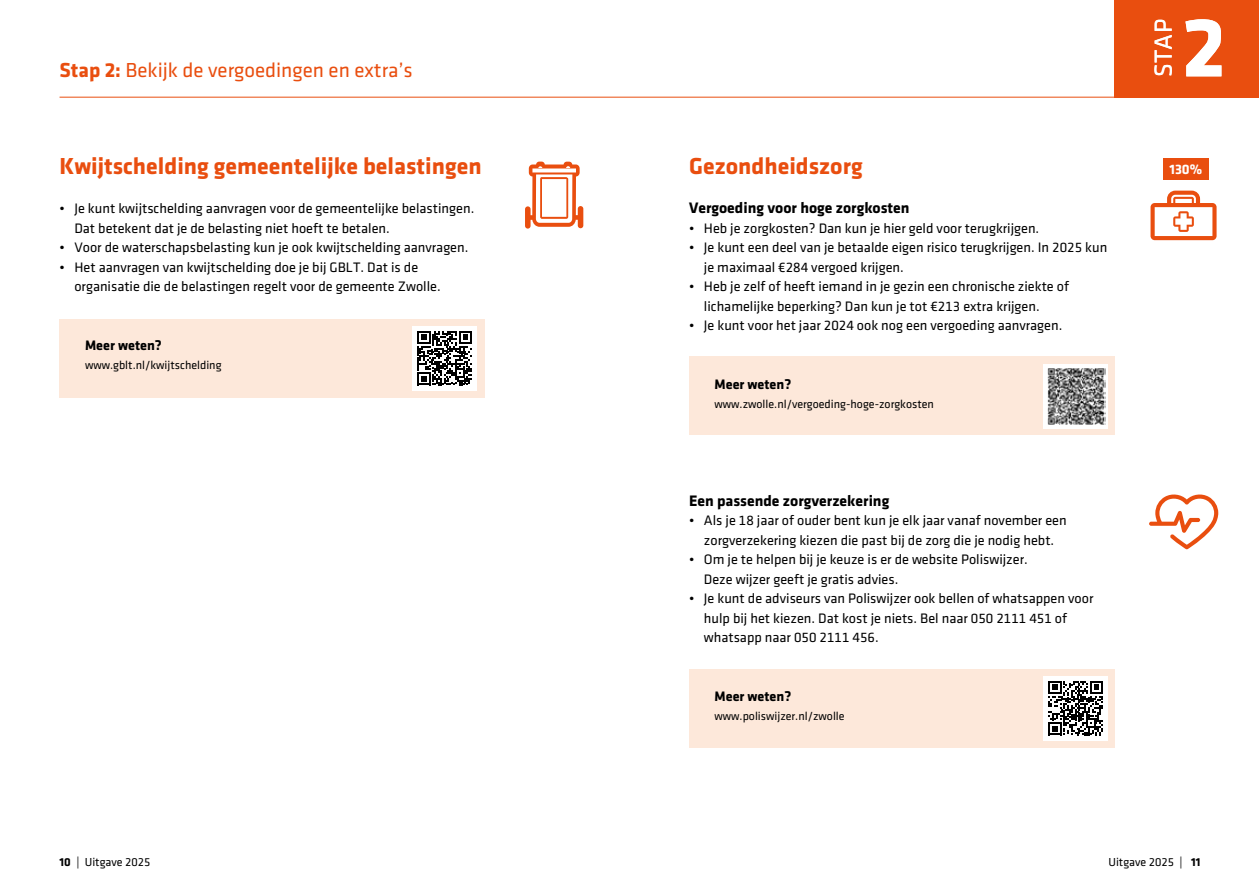
<style>
.page{position:relative;width:1259px;height:893px;background:#fff}
.page>*{position:absolute;margin:0;border:0;box-sizing:border-box;transform-origin:0 0}
.t1{font:700 87px "Klavika";color:#fff}
.t2{font:25.5px "Klavika Regular TF";color:#fff}
.t3{font:700 24px "Klavika";color:#e94e0f}
.t4{font:21px "Klavika Regular TF";color:#e94e0f}
.t5{font:700 15.75px "Klavika";color:#000}
.t6{font:14.25px/19.5px "Klavika Regular TF";color:#000}
.t7{font:700 14.25px "Klavika";color:#000}
.t8{font:700 14.25px "Klavika";color:#fff}
.t9{font:12px "Klavika Regular TF";color:#000}
.s1{font-family:"Klavika";font-weight:700}
</style>
<div class="page">
<hr style="left:60px;top:97px;width:1054px;height:1px;background:#e94e0f">
<div style="left:1114px;top:0;width:145px;height:98px;background:#e94e0f"></div>
<div style="left:60px;top:319px;width:425px;height:78px;background:#fde8da"></div>
<div style="left:689px;top:357px;width:425px;height:78px;background:#fde8da"></div>
<div style="left:412px;top:326px;width:65px;height:65px;background:#fff"></div>
<svg style="left:417px;top:331px;width:55px;height:54px"></svg>
<div style="left:689px;top:669px;width:425px;height:78px;background:#fde8da"></div>
<div style="left:1043px;top:675px;width:65px;height:65px;background:#fff"></div>
<svg style="left:1048px;top:681px;width:55px;height:54px"></svg>
<svg style="left:525px;top:162px;width:58px;height:67px"></svg>
<svg style="left:1150px;top:191px;width:66px;height:49px"></svg>
<svg style="left:1149px;top:494px;width:69px;height:55px"></svg>
<div style="left:1163px;top:159px;width:45px;height:21px;background:#e94e0f"></div>
<div style="left:1043px;top:364px;width:65px;height:65px;background:#fff"></div>
<img style="left:1047px;top:368px;width:58px;height:57px">
<h3 class="t4" style="left:60px;top:59px;width:355px"><span class="s1">Stap 2:</span> Bekijk de vergoedingen en extra’s</h3>
<h3 class="t3" style="left:60px;top:153px;width:423px">Kwijtschelding gemeentelijke belastingen</h3>
<p class="t6" style="left:74px;top:199px;width:401px;text-indent:-15px">• Je kunt kwijtschelding aanvragen voor de gemeentelijke belastingen.<br>Dat betekent dat je de belasting niet hoeft te betalen.</p>
<p class="t6" style="left:60px;top:238px;width:410px">• Voor de waterschapsbelasting kun je ook kwijtschelding aanvragen.</p>
<p class="t6" style="left:74px;top:257px;width:368px;text-indent:-15px">• Het aanvragen van kwijtschelding doe je bij GBLT. Dat is de organisatie die de belastingen regelt voor de gemeente Zwolle.</p>
<p class="t7" style="left:85px;top:337px;width:78px">Meer weten?</p>
<p class="t9" style="left:85px;top:359px;width:138px">www.gblt.nl/kwijtschelding</p>
<h3 class="t3" style="left:689px;top:153px;width:175px">Gezondheidszorg</h3>
<p class="t5" style="left:689px;top:199px;width:222px">Vergoeding voor hoge zorgkosten</p>
<p class="t6" style="left:689px;top:218px;width:352px">• Heb je zorgkosten? Dan kun je hier geld voor terugkrijgen.</p>
<p class="t6" style="left:704px;top:238px;width:405px;text-indent:-15px">• Je kunt een deel van je betaalde eigen risico terugkrijgen. In 2025 kun je maximaal €284 vergoed krijgen.</p>
<p class="t6" style="left:704px;top:277px;width:367px;text-indent:-15px">• Heb je zelf of heeft iemand in je gezin een chronische ziekte of lichamelijke beperking? Dan kun je tot €213 extra krijgen.</p>
<p class="t6" style="left:689px;top:316px;width:375px">• Je kunt voor het jaar 2024 ook nog een vergoeding aanvragen.</p>
<p class="t7" style="left:714px;top:376px;width:78px">Meer weten?</p>
<p class="t9" style="left:714px;top:398px;width:221px">www.zwolle.nl/vergoeding-hoge-zorgkosten</p>
<p class="t5" style="left:689px;top:492px;width:202px">Een passende zorgverzekering</p>
<p class="t6" style="left:689px;top:511px;width:379px;text-align:center">• Als je 18 jaar of ouder bent kun je elk jaar vanaf november een zorgverzekering kiezen die past bij de zorg die je nodig hebt.</p>
<p class="t6" style="left:704px;top:550px;width:325px;text-indent:-15px">• Om je te helpen bij je keuze is er de website Poliswijzer.<br>Deze wijzer geeft je gratis advies.</p>
<p class="t6" style="left:704px;top:589px;width:391px;text-indent:-15px">• Je kunt de adviseurs van Poliswijzer ook bellen of whatsappen voor hulp bij het kiezen. Dat kost je niets. Bel naar 050 2111 451 of whatsapp naar 050 2111 456.</p>
<p class="t7" style="left:714px;top:688px;width:78px">Meer weten?</p>
<p class="t9" style="left:714px;top:710px;width:132px">www.poliswijzer.nl/zwolle</p>
<h2 class="t2" style="left:1150px;top:77px;width:60px;rotate:-90deg">STAP</h2>
<h1 class="t1" style="left:1182px;top:0;width:45px">2</h1>
<p class="t8" style="left:1169px;top:161px;width:34px">130%</p>
<p class="t9" style="left:60px;top:855px;width:92px"><span class="s1">10</span> | Uitgave 2025</p>
<p class="t9" style="left:1108px;top:855px;width:94px">Uitgave 2025 | <span class="s1">11</span></p>
</div>
